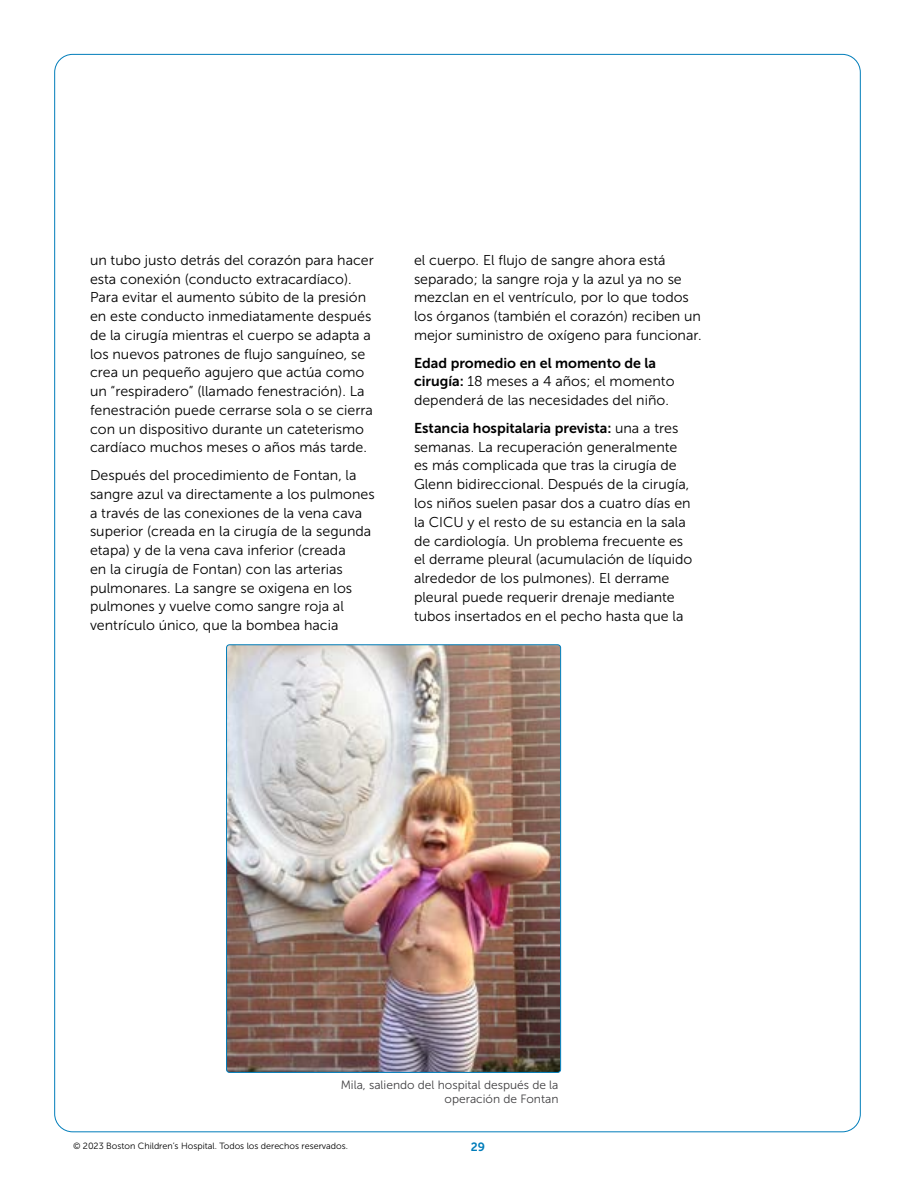
<style>
.page{position:relative;width:918px;height:1188px;background:#fff}
.page>*{position:absolute;margin:0;border:0;box-sizing:border-box;transform-origin:0 0}
.t1{font:14.25px/18.8px "Museo Sans 300";color:#000}
.t2{font:14.25px "Museo Sans 700";color:#000}
.t3{font:12px/14.4px "Museo Sans 300";color:#414042;text-align:right}
.t4{font:12px "Museo Sans 700";color:#007dba}
.t5{font:9px "Museo Sans 300";color:#000}
.s1{font-family:"Museo Sans 700"}
.s2{font-family:"Museo Sans 300"}
</style>
<div class="page">
<img style="left:228px;top:646px;width:331px;height:425px">
<div style="left:226px;top:644px;width:335px;height:429px;border:1px solid #007dba;border-radius:3px"></div>
<p class="t1" style="left:90px;top:251px;width:285px">un tubo justo detrás del corazón para hacer esta conexión (conducto extracardíaco).<br>Para evitar el aumento súbito de la presión en este conducto inmediatamente después de la cirugía mientras el cuerpo se adapta a los nuevos patrones de flujo sanguíneo, se crea un pequeño agujero que actúa como un “respiradero” (llamado fenestración). La fenestración puede cerrarse sola o se cierra con un dispositivo durante un cateterismo cardíaco muchos meses o años más tarde.</p>
<p class="t1" style="left:90px;top:466px;width:286px">Después del procedimiento de Fontan, la sangre azul va directamente a los pulmones a través de las conexiones de la vena cava superior (creada en la cirugía de la segunda etapa) y de la vena cava inferior (creada<br>en la cirugía de Fontan) con las arterias pulmonares. La sangre se oxigena en los pulmones y vuelve como sangre roja al ventrículo único, que la bombea hacia</p>
<p class="t1" style="left:414px;top:251px;width:289px">el cuerpo. El flujo de sangre ahora está separado; la sangre roja y la azul ya no se mezclan en el ventrículo, por lo que todos los órganos (también el corazón) reciben un mejor suministro de oxígeno para funcionar.</p>
<p class="t2" style="left:414px;top:355px;width:244px">Edad promedio en el momento de la</p>
<p class="t1" style="left:414px;top:372px;width:262px"><span class="s1">cirugía:</span> 18 meses a 4 años; el momento dependerá de las necesidades del niño.</p>
<p class="t2" style="left:414px;top:420px;width:266px">Estancia hospitalaria prevista: <span class="s2">una a tres</span></p>
<p class="t1" style="left:414px;top:438px;width:280px">semanas. La recuperación generalmente es más complicada que tras la cirugía de Glenn bidireccional. Después de la cirugía, los niños suelen pasar dos a cuatro días en la CICU y el resto de su estancia en la sala de cardiología. Un problema frecuente es el derrame pleural (acumulación de líquido alrededor de los pulmones). El derrame pleural puede requerir drenaje mediante tubos insertados en el pecho hasta que la</p>
<p class="t3" style="left:341px;top:1078px;width:219px">Mila, saliendo del hospital después de la operación de Fontan</p>
<p class="t5" style="left:73px;top:1141px;width:277px">© 2023 Boston Children’s Hospital. Todos los derechos reservados.</p>
<p class="t4" style="left:471px;top:1140px;width:16px">29</p>
</div>
